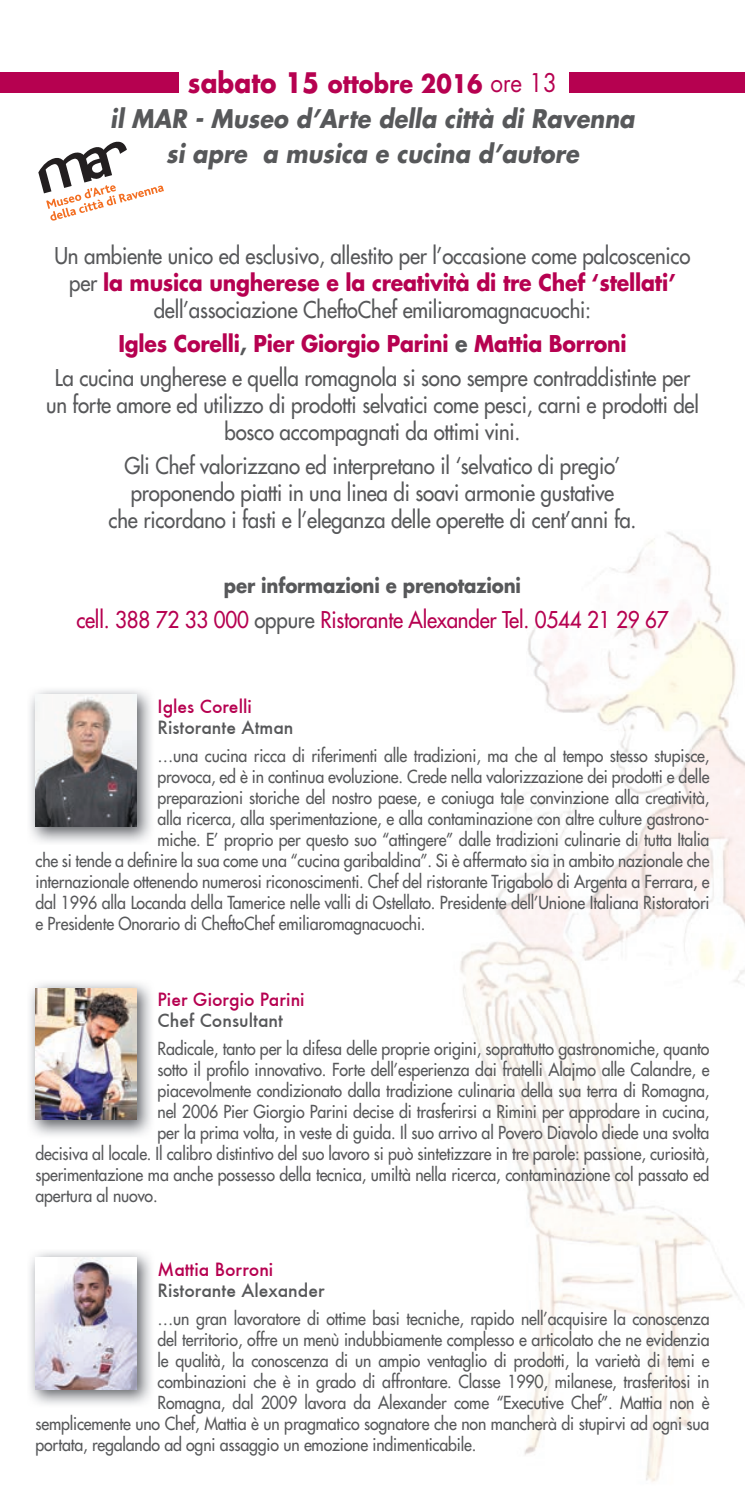
<style>
.page{position:relative;width:745px;height:1489px;background:#fff}
.page>*{position:absolute;margin:0;border:0;box-sizing:border-box;transform-origin:0 0}
.t1{font:italic 700 25px/35px "Futura";color:#57585a;text-align:center;scale:.9 1}
.t2{font:22.5px/27px "Futura";letter-spacing:-.01em;color:#57585a;text-align:center;scale:.91 1}
.t3{font:22.5px "Futura";letter-spacing:-.01em;color:#b60150;scale:.91 1}
.t4{font:700 20px "Futura";letter-spacing:-.01em;color:#57585a;scale:.91 1}
.t5{font:17.5px "Futura";letter-spacing:-.01em;color:#57585a;scale:.91 1}
.t6{font:500 17.5px "Futura";color:#57585a}
.t7{font:500 17.5px "Futura";color:#b60150}
.s1{font-style:normal;font-size:27.5px;color:#b60150}
.s2{font-style:normal;color:#b60150}
.s3{font-weight:400;font-style:normal;color:#b60150}
.s4{font-weight:700;color:#b60150}
.s5{font-weight:700}
.s6{color:#57585a}
</style>
<div class="page">
<img style="left:460px;top:532px;width:284px;height:950px">
<div style="left:0;top:72px;width:179px;height:21px;background:#b60150"></div>
<div style="left:569px;top:72px;width:175px;height:21px;background:#b60150"></div>
<img style="left:30px;top:983px;width:121px;height:153px">
<img style="left:35px;top:987px;width:101px;height:132px">
<img style="left:30px;top:1252px;width:121px;height:153px">
<img style="left:35px;top:1257px;width:101px;height:132px">
<img style="left:30px;top:690px;width:121px;height:153px">
<img style="left:35px;top:694px;width:101px;height:132px">
<svg style="left:38px;top:141px;width:126px;height:80px"></svg>
<h1 class="t1" style="left:110px;top:65px;width:583px"><span class="s1">sabato 15</span> <span class="s2">ottobre 2016</span> <span class="s3">ore 13<br></span>il MAR - Museo d’Arte della città di Ravenna si apre a musica e cucina d’autore</h1>
<p class="t2" style="left:54px;top:242px;width:700px">Un ambiente unico ed esclusivo, allestito per l’occasione come palcoscenico per <span class="s4">la musica ungherese e la creatività di tre Chef ‘stellati’ </span>dell’associazione CheftoChef emiliaromagnacuochi:</p>
<p class="t2" style="left:55px;top:326px;width:699px;line-height:34px"><span class="s4">Igles Corelli</span><span class="s5">,</span> <span class="s4">Pier Giorgio Parini</span> <span class="s5">e</span> <span class="s4">Mattia Borroni<br></span>La cucina ungherese e quella romagnola si sono sempre contraddistinte per</p>
<p class="t2" style="left:46px;top:391px;width:718px">un forte amore ed utilizzo di prodotti selvatici come pesci, carni e prodotti del bosco accompagnati da ottimi vini.</p>
<p class="t2" style="left:108px;top:452px;width:581px">Gli Chef valorizzano ed interpretano il ‘selvatico di pregio’ proponendo piatti in una linea di soavi armonie gustative<br>che ricordano i fasti e l’eleganza delle operette di cent’anni fa.</p>
<p class="t4" style="left:224px;top:572px;width:328px">per informazioni e prenotazioni</p>
<p class="t3" style="left:76px;top:604px;width:652px">cell. 388 72 33 000 <span class="s6">oppure</span> Ristorante Alexander Tel. 0544 21 29 67</p>
<p class="t7" style="left:157px;top:694px;width:96px">Igles Corelli</p>
<p class="t6" style="left:157px;top:715px;width:137px">Ristorante Atman</p>
<p class="t5" style="left:157px;top:744px;width:607px">…una cucina ricca di riferimenti alle tradizioni, ma che al tempo stesso stupisce,</p>
<p class="t5" style="left:157px;top:765px;width:607px">provoca, ed è in continua evoluzione. Crede nella valorizzazione dei prodotti e delle</p>
<p class="t5" style="left:157px;top:786px;width:607px">preparazioni storiche del nostro paese, e coniuga tale convinzione alla creatività,</p>
<p class="t5" style="left:157px;top:807px;width:607px">alla ricerca, alla sperimentazione, e alla contaminazione con altre culture gastrono-</p>
<p class="t5" style="left:157px;top:828px;width:607px">miche. E’ proprio per questo suo “attingere” dalle tradizioni culinarie di tutta Italia</p>
<p class="t5" style="left:35px;top:849px;width:741px">che si tende a definire la sua come una “cucina garibaldina”. Si è affermato sia in ambito nazionale che</p>
<p class="t5" style="left:35px;top:870px;width:741px">internazionale ottenendo numerosi riconoscimenti. Chef del ristorante Trigabolo di Argenta a Ferrara, e</p>
<p class="t5" style="left:35px;top:891px;width:741px">dal 1996 alla Locanda della Tamerice nelle valli di Ostellato. Presidente dell’Unione Italiana Ristoratori</p>
<p class="t5" style="left:35px;top:912px;width:430px">e Presidente Onorario di CheftoChef emiliaromagnacuochi.</p>
<p class="t7" style="left:157px;top:987px;width:148px">Pier Giorgio Parini</p>
<p class="t6" style="left:157px;top:1008px;width:127px">Chef Consultant</p>
<p class="t5" style="left:157px;top:1037px;width:607px">Radicale, tanto per la difesa delle proprie origini, soprattutto gastronomiche, quanto</p>
<p class="t5" style="left:157px;top:1058px;width:607px">sotto il profilo innovativo. Forte dell’esperienza dai fratelli Alajmo alle Calandre, e</p>
<p class="t5" style="left:157px;top:1079px;width:607px">piacevolmente condizionato dalla tradizione culinaria della sua terra di Romagna,</p>
<p class="t5" style="left:157px;top:1100px;width:607px">nel 2006 Pier Giorgio Parini decise di trasferirsi a Rimini per approdare in cucina,</p>
<p class="t5" style="left:157px;top:1121px;width:607px">per la prima volta, in veste di guida. Il suo arrivo al Povero Diavolo diede una svolta</p>
<p class="t5" style="left:35px;top:1142px;width:741px">decisiva al locale. Il calibro distintivo del suo lavoro si può sintetizzare in tre parole: passione, curiosità,</p>
<p class="t5" style="left:35px;top:1163px;width:741px">sperimentazione ma anche possesso della tecnica, umiltà nella ricerca, contaminazione col passato ed</p>
<p class="t5" style="left:35px;top:1184px;width:136px">apertura al nuovo.</p>
<p class="t7" style="left:157px;top:1257px;width:117px">Mattia Borroni</p>
<p class="t6" style="left:157px;top:1278px;width:168px">Ristorante Alexander</p>
<p class="t5" style="left:157px;top:1306px;width:607px">…un gran lavoratore di ottime basi tecniche, rapido nell’acquisire la conoscenza</p>
<p class="t5" style="left:157px;top:1327px;width:607px">del territorio, offre un menù indubbiamente complesso e articolato che ne evidenzia</p>
<p class="t5" style="left:157px;top:1348px;width:607px">le qualità, la conoscenza di un ampio ventaglio di prodotti, la varietà di temi e</p>
<p class="t5" style="left:157px;top:1369px;width:607px">combinazioni che è in grado di affrontare. Classe 1990, milanese, trasferitosi in</p>
<p class="t5" style="left:157px;top:1390px;width:607px">Romagna, dal 2009 lavora da Alexander come “Executive Chef”. Mattia non è</p>
<p class="t5" style="left:35px;top:1411px;width:741px">semplicemente uno Chef, Mattia è un pragmatico sognatore che non mancherà di stupirvi ad ogni sua</p>
<p class="t5" style="left:35px;top:1432px;width:485px">portata, regalando ad ogni assaggio un emozione indimenticabile.</p>
</div>
